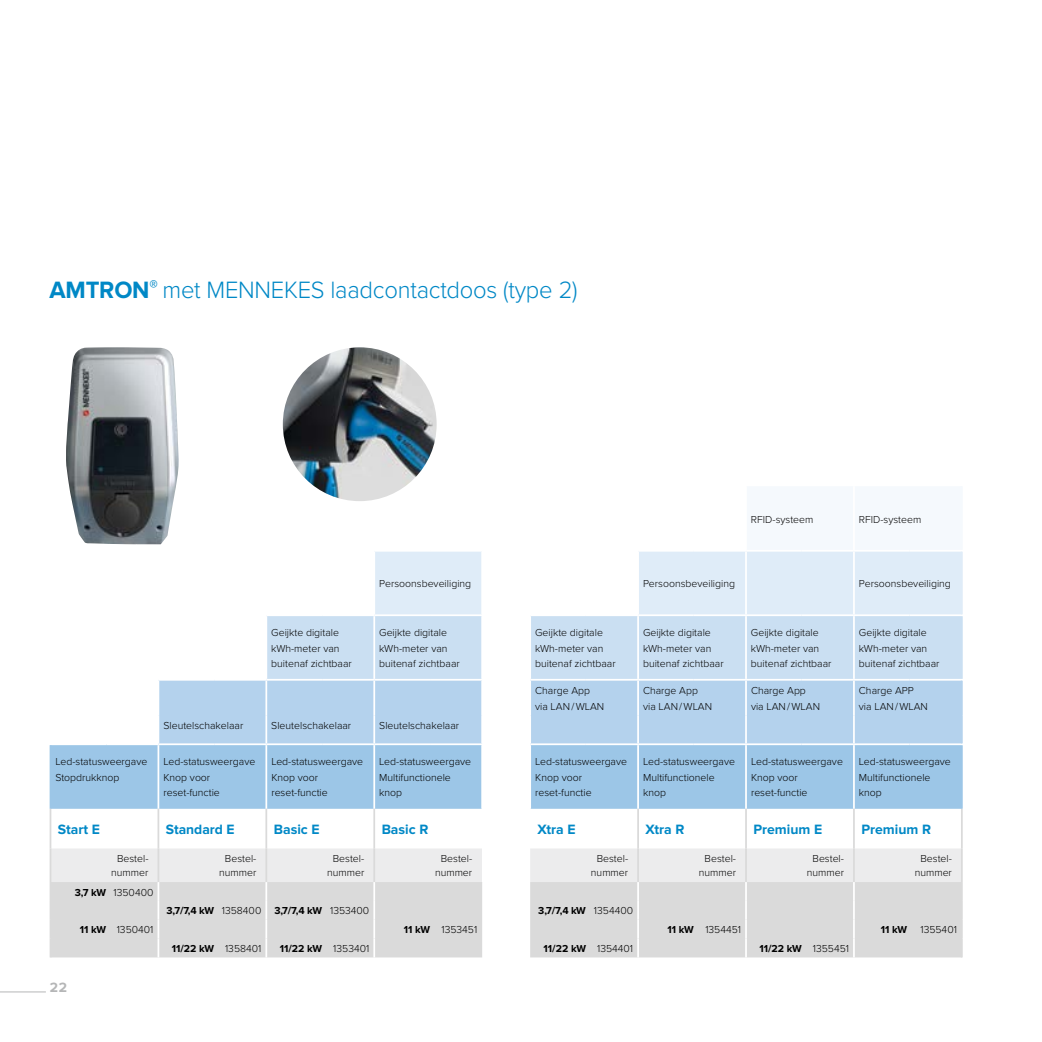
<style>
.page{position:relative;width:1042px;height:1042px;background:#fff}
.page>*{position:absolute;margin:0;border:0;box-sizing:border-box;transform-origin:0 0}
.t1{font:300 24.5px "Proxima Nova";letter-spacing:-.01em;color:#0088c6}
.t2{font:700 14px "Proxima Nova";color:#0088c6}
.t3{font:700 14px "Proxima Nova";color:#b5b6b7}
.t4{font:300 10.5px/15.8px "Proxima Nova";color:#000}
.t5{font:700 10.5px "Proxima Nova";letter-spacing:-.025em;color:#000}
.s1{font-weight:700}
.s2{font-weight:300}
</style>
<div class="page">
<hr style="left:0;top:991px;width:46px;height:1px;background:#b5b6b7">
<svg style="left:375px;top:493px;width:586px;height:121px"></svg>
<div style="left:482px;top:551px;width:48px;height:64px;background:#fff"></div>
<div style="left:267px;top:616px;width:694px;height:63px;background:#cadff2"></div>
<div style="left:482px;top:615px;width:48px;height:65px;background:#fff"></div>
<div style="left:159px;top:680px;width:802px;height:63px;background:#b4d2ed"></div>
<svg style="left:483px;top:680px;width:46px;height:63px"></svg>
<div style="left:51px;top:745px;width:910px;height:64px;background:#9cc6e7"></div>
<div style="left:482px;top:744px;width:48px;height:65px;background:#fff"></div>
<hr style="left:961px;top:486px;width:1px;height:64px;background:#f5f9fd">
<hr style="left:961px;top:616px;width:1px;height:63px;background:#cadff2">
<hr style="left:961px;top:745px;width:1px;height:64px;background:#9cc6e7">
<hr style="left:961px;top:809px;width:1px;height:39px;background:#dadada">
<hr style="left:481px;top:486px;width:2px;height:64px;background:#fff">
<hr style="left:529px;top:486px;width:2px;height:64px;background:#fff">
<hr style="left:637px;top:486px;width:2px;height:64px;background:#fff">
<hr style="left:745px;top:486px;width:2px;height:64px;background:#fff">
<hr style="left:853px;top:486px;width:2px;height:64px;background:#fff">
<hr style="left:374px;top:550px;width:56px;height:2px;background:#fff">
<hr style="left:430px;top:550px;width:52px;height:2px;background:#fff">
<hr style="left:482px;top:550px;width:48px;height:2px;background:#fff">
<hr style="left:481px;top:552px;width:2px;height:62px;background:#fff">
<hr style="left:530px;top:550px;width:56px;height:2px;background:#fff">
<hr style="left:529px;top:552px;width:2px;height:62px;background:#fff">
<hr style="left:586px;top:550px;width:52px;height:2px;background:#fff">
<hr style="left:638px;top:550px;width:56px;height:2px;background:#fff">
<hr style="left:637px;top:552px;width:2px;height:62px;background:#fff">
<hr style="left:694px;top:550px;width:52px;height:2px;background:#fff">
<hr style="left:746px;top:550px;width:56px;height:2px;background:#fff">
<hr style="left:745px;top:552px;width:2px;height:62px;background:#fff">
<hr style="left:802px;top:550px;width:52px;height:2px;background:#fff">
<hr style="left:854px;top:550px;width:55px;height:2px;background:#fff">
<hr style="left:853px;top:552px;width:2px;height:62px;background:#fff">
<hr style="left:909px;top:550px;width:53px;height:2px;background:#fff">
<hr style="left:373px;top:616px;width:2px;height:63px;background:#fff">
<hr style="left:481px;top:616px;width:2px;height:63px;background:#fff">
<hr style="left:529px;top:616px;width:2px;height:63px;background:#fff">
<hr style="left:637px;top:616px;width:2px;height:63px;background:#fff">
<hr style="left:745px;top:616px;width:2px;height:63px;background:#fff">
<hr style="left:853px;top:616px;width:2px;height:63px;background:#fff">
<hr style="left:265px;top:680px;width:2px;height:36px;background:#fff">
<hr style="left:373px;top:680px;width:2px;height:36px;background:#fff">
<hr style="left:481px;top:680px;width:2px;height:36px;background:#fff">
<hr style="left:529px;top:680px;width:2px;height:36px;background:#fff">
<hr style="left:637px;top:680px;width:2px;height:36px;background:#fff">
<hr style="left:745px;top:680px;width:2px;height:36px;background:#fff">
<hr style="left:853px;top:680px;width:2px;height:36px;background:#fff">
<hr style="left:265px;top:716px;width:2px;height:27px;background:#fff">
<hr style="left:373px;top:716px;width:2px;height:27px;background:#fff">
<hr style="left:481px;top:716px;width:2px;height:27px;background:#fff">
<hr style="left:529px;top:716px;width:2px;height:27px;background:#fff">
<hr style="left:637px;top:716px;width:2px;height:27px;background:#fff">
<hr style="left:745px;top:716px;width:2px;height:27px;background:#fff">
<hr style="left:853px;top:716px;width:2px;height:27px;background:#fff">
<hr style="left:158px;top:745px;width:1px;height:64px;background:#fff">
<hr style="left:265px;top:745px;width:2px;height:64px;background:#fff">
<hr style="left:373px;top:745px;width:2px;height:64px;background:#fff">
<hr style="left:481px;top:745px;width:2px;height:64px;background:#fff">
<hr style="left:529px;top:745px;width:2px;height:64px;background:#fff">
<hr style="left:637px;top:745px;width:2px;height:64px;background:#fff">
<hr style="left:745px;top:745px;width:2px;height:64px;background:#fff">
<hr style="left:853px;top:745px;width:2px;height:64px;background:#fff">
<hr style="left:50px;top:745px;width:1px;height:64px;background:#9cc6e7">
<svg style="left:50px;top:848px;width:912px;height:109px;background:#e1e1e1"></svg>
<hr style="left:50px;top:809px;width:1px;height:39px;background:#dadada">
<hr style="left:158px;top:809px;width:1px;height:39px;background:#dadada">
<hr style="left:265px;top:809px;width:2px;height:39px;background:#dadada">
<hr style="left:373px;top:809px;width:2px;height:39px;background:#dadada">
<hr style="left:637px;top:809px;width:2px;height:39px;background:#dadada">
<hr style="left:745px;top:809px;width:2px;height:39px;background:#dadada">
<hr style="left:853px;top:809px;width:2px;height:39px;background:#dadada">
<hr style="left:158px;top:848px;width:1px;height:34px;background:#dadada">
<hr style="left:265px;top:848px;width:2px;height:34px;background:#dadada">
<hr style="left:373px;top:848px;width:2px;height:34px;background:#dadada">
<hr style="left:637px;top:848px;width:2px;height:34px;background:#dadada">
<hr style="left:745px;top:848px;width:2px;height:34px;background:#dadada">
<hr style="left:853px;top:848px;width:2px;height:34px;background:#dadada">
<hr style="left:961px;top:680px;width:1px;height:36px;background:#b4d2ed">
<svg style="left:961px;top:716px;width:1px;height:27px"></svg>
<hr style="left:961px;top:552px;width:1px;height:62px;background:#dfecf8">
<img style="left:66px;top:347px;width:113px;height:197px">
<img style="left:283px;top:347px;width:154px;height:154px;border-radius:77px">
<h1 class="t1" style="left:50px;top:276px;width:529px"><span class="s1">AMTRON</span><sup>®</sup> met MENNEKES laadcontactdoos (type 2)</h1>
<p class="t4" style="left:751px;top:511px;width:64px">RFID-systeem</p>
<p class="t4" style="left:859px;top:511px;width:64px">RFID-systeem</p>
<p class="t4" style="left:379px;top:576px;width:94px">Persoonsbeveiliging</p>
<p class="t4" style="left:643px;top:576px;width:94px">Persoonsbeveiliging</p>
<p class="t4" style="left:859px;top:576px;width:94px">Persoonsbeveiliging</p>
<p class="t4" style="left:271px;top:625px;width:82px">Geijkte digitale kWh-meter van buitenaf zichtbaar</p>
<p class="t4" style="left:379px;top:625px;width:82px">Geijkte digitale kWh-meter van buitenaf zichtbaar</p>
<p class="t4" style="left:535px;top:625px;width:82px">Geijkte digitale kWh-meter van buitenaf zichtbaar</p>
<p class="t4" style="left:643px;top:625px;width:82px">Geijkte digitale kWh-meter van buitenaf zichtbaar</p>
<p class="t4" style="left:751px;top:625px;width:82px">Geijkte digitale kWh-meter van buitenaf zichtbaar</p>
<p class="t4" style="left:859px;top:625px;width:82px">Geijkte digitale kWh-meter van buitenaf zichtbaar</p>
<p class="t4" style="left:163px;top:718px;width:81px">Sleutelschakelaar</p>
<p class="t4" style="left:271px;top:718px;width:81px">Sleutelschakelaar</p>
<p class="t4" style="left:379px;top:718px;width:81px">Sleutelschakelaar</p>
<p class="t4" style="left:535px;top:683px;width:71px">Charge App via LAN / WLAN</p>
<p class="t4" style="left:643px;top:683px;width:71px">Charge App via LAN / WLAN</p>
<p class="t4" style="left:751px;top:683px;width:71px">Charge App via LAN / WLAN</p>
<p class="t4" style="left:859px;top:683px;width:71px">Charge APP via LAN / WLAN</p>
<p class="t4" style="left:55px;top:754px;width:93px">Led-statusweergave<br>Stopdrukknop</p>
<p class="t4" style="left:163px;top:754px;width:93px">Led-statusweergave<br>Knop voor reset-functie</p>
<p class="t4" style="left:271px;top:754px;width:93px">Led-statusweergave<br>Knop voor reset-functie</p>
<p class="t4" style="left:379px;top:754px;width:93px">Led-statusweergave<br>Multifunctionele knop</p>
<p class="t4" style="left:535px;top:754px;width:93px">Led-statusweergave<br>Knop voor reset-functie</p>
<p class="t4" style="left:643px;top:754px;width:93px">Led-statusweergave<br>Multifunctionele knop</p>
<p class="t4" style="left:751px;top:754px;width:93px">Led-statusweergave<br>Knop voor reset-functie</p>
<p class="t4" style="left:859px;top:754px;width:93px">Led-statusweergave<br>Multifunctionele knop</p>
<h2 class="t2" style="left:58px;top:821px;width:44px">Start E</h2>
<h2 class="t2" style="left:166px;top:821px;width:70px">Standard E</h2>
<h2 class="t2" style="left:274px;top:821px;width:47px">Basic E</h2>
<h2 class="t2" style="left:382px;top:821px;width:48px">Basic R</h2>
<h2 class="t2" style="left:537px;top:821px;width:40px">Xtra E</h2>
<h2 class="t2" style="left:645px;top:821px;width:40px">Xtra R</h2>
<h2 class="t2" style="left:753px;top:821px;width:70px">Premium E</h2>
<h2 class="t2" style="left:861px;top:821px;width:71px">Premium R</h2>
<p class="t4" style="left:111px;top:851px;width:39px;line-height:14px;text-align:center">Bestel&shy;nummer</p>
<p class="t4" style="left:219px;top:851px;width:39px;line-height:14px;text-align:center">Bestel&shy;nummer</p>
<p class="t4" style="left:327px;top:851px;width:39px;line-height:14px;text-align:center">Bestel&shy;nummer</p>
<p class="t4" style="left:435px;top:851px;width:39px;line-height:14px;text-align:center">Bestel&shy;nummer</p>
<p class="t4" style="left:591px;top:851px;width:39px;line-height:14px;text-align:center">Bestel&shy;nummer</p>
<p class="t4" style="left:699px;top:851px;width:39px;line-height:14px;text-align:center">Bestel&shy;nummer</p>
<p class="t4" style="left:807px;top:851px;width:39px;line-height:14px;text-align:center">Bestel&shy;nummer</p>
<p class="t4" style="left:915px;top:851px;width:39px;line-height:14px;text-align:center">Bestel&shy;nummer</p>
<p class="t4" style="left:75px;top:884px;width:80px"><span class="s1">3,7 kW</span> 1350400</p>
<p class="t5" style="left:166px;top:905px;width:204px">3,7/7,4 kW <span class="s2">1358400</span> 3,7/7,4 kW <span class="s2">1353400</span></p>
<p class="t5" style="left:538px;top:905px;width:96px">3,7/7,4 kW <span class="s2">1354400</span></p>
<p class="t4" style="left:80px;top:922px;width:75px"><span class="s1">11 kW</span> 1350401</p>
<p class="t4" style="left:404px;top:922px;width:75px"><span class="s1">11 kW</span> 1353451</p>
<p class="t4" style="left:667px;top:922px;width:75px"><span class="s1">11 kW</span> 1354451</p>
<p class="t5" style="left:881px;top:924px;width:28px">11 kW</p>
<p class="t4" style="left:920px;top:922px;width:38px">1355401</p>
<p class="t5" style="left:172px;top:942px;width:91px">11/22 kW <span class="s2">1358401</span></p>
<p class="t5" style="left:280px;top:942px;width:91px">11/22 kW <span class="s2">1353401</span></p>
<p class="t5" style="left:544px;top:942px;width:91px">11/22 kW <span class="s2">1354401</span></p>
<p class="t5" style="left:759px;top:942px;width:91px">11/22 kW <span class="s2">1355451</span></p>
<h2 class="t3" style="left:50px;top:979px;width:19px">22</h2>
</div>
